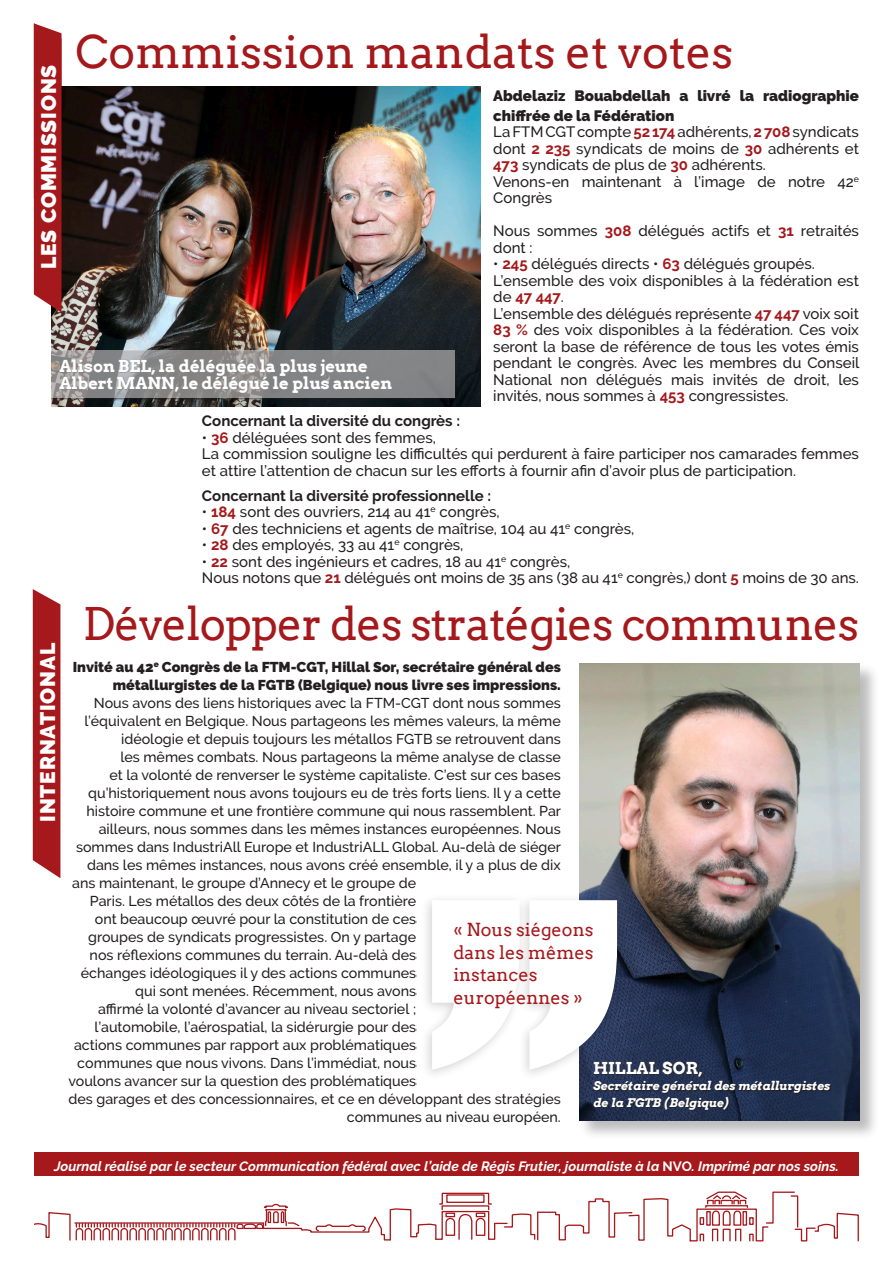
<style>
.page{position:relative;width:893px;height:1263px;background:#fff}
.page>*{position:absolute;margin:0;border:0;box-sizing:border-box;transform-origin:0 0}
.t1{font:45px "Arvo";letter-spacing:-.02em;color:#a5181b}
.t2{font:45px "Arvo";color:#a5181b}
.t3{font:900 21px "Raleway";letter-spacing:.04em;color:#fff}
.t4{font:18px/22.5px "Arvo";color:#a5181b}
.t5{font:700 16.5px "Arvo";color:#fff}
.t6{font:500 15px/16.5px "Raleway";color:#231f20}
.t7{font:700 15px "Raleway";color:#231f20}
.t8{font:900 15px/19.5px "Raleway";color:#231f20}
.t9{font:500 14.25px "Raleway";color:#231f20}
.t10{font:900 14.25px/18px "Raleway";color:#231f20;text-align:right}
.t11{font:italic 700 13.5px "Raleway";color:#fff}
.t12{font:italic 700 12px "Arvo";color:#fff}
.s1{font-weight:700;color:#a5181b}
.s2{font-style:normal}
</style>
<div class="page">
<div style="left:34px;top:1152px;width:825px;height:24px;background:#a5181b"></div>
<svg style="left:34px;top:1191px;width:825px;height:51px"></svg>
<img style="left:51px;top:86px;width:429px;height:320px">
<svg style="left:51px;top:350px;width:405px;height:50px"></svg>
<svg style="left:51px;top:350px;width:404px;height:48px;background:#898989"></svg>
<div style="left:579px;top:663px;width:300px;height:477px;background:#231f20;opacity:.3"></div>
<img style="left:579px;top:663px;width:281px;height:457px">
<svg style="left:593px;top:1061px;width:239px;height:50px;background:#212c46"></svg>
<div style="left:34px;top:23px;width:28px;height:290px;background:#a5181b"></div>
<img style="left:426px;top:889px;width:202px;height:196px">
<svg style="left:432px;top:900px;width:185px;height:170px"></svg>
<div style="left:33px;top:589px;width:27px;height:289px;background:#a5181b"></div>
<p class="t2" style="left:75px;top:25px;width:659px">Commission mandats et votes</p>
<p class="t3" style="left:36px;top:190px;width:149px;rotate:-90deg">ÉVÉNEMENTS</p>
<p class="t3" style="left:36px;top:269px;width:206px;rotate:-90deg">LES COMMISSIONS</p>
<p class="t8" style="left:493px;top:86px;width:367px">Abdelaziz Bouabdellah a livré la radiographie chiffrée de la Fédération</p>
<p class="t6" style="left:493px;top:123px;width:367px;text-align:justify">La FTM CGT compte <span class="s1">52 174</span> adhérents, <span class="s1">2 708</span> syndicats dont <span class="s1">2 235</span> syndicats de moins de <span class="s1">30</span> adhérents et <span class="s1">473</span> syndicats de plus de <span class="s1">30</span> adhérents.</p>
<p class="t6" style="left:493px;top:173px;width:367px">Venons-en maintenant à l’image de notre 42<sup>e<br></sup>Congrès</p>
<p class="t6" style="left:493px;top:222px;width:367px">Nous sommes <span class="s1">308</span> délégués actifs et <span class="s1">31</span> retraités dont :</p>
<p class="t6" style="left:493px;top:255px;width:323px">• <span class="s1">245</span> délégués directs • <span class="s1">63</span> délégués groupés.</p>
<p class="t6" style="left:493px;top:272px;width:367px">L’ensemble des voix disponibles à la fédération est de <span class="s1">47 447</span>.</p>
<p class="t6" style="left:493px;top:305px;width:368px;text-align:justify">L’ensemble des délégués représente <span class="s1">47 447</span> voix soit <span class="s1">83 %</span> des voix disponibles à la fédération. Ces voix seront la base de référence de tous les votes émis pendant le congrès. Avec les membres du Conseil National non délégués mais invités de droit, les invités, nous sommes à <span class="s1">453</span> congressistes.</p>
<p class="t5" style="left:60px;top:356px;width:310px">Alison BEL, la déléguée la plus jeune</p>
<p class="t5" style="left:60px;top:372px;width:334px">Albert MANN, le délégué le plus ancien</p>
<p class="t3" style="left:35px;top:822px;width:180px;rotate:-90deg">INTERNATIONAL</p>
<p class="t7" style="left:202px;top:412px;width:260px">Concernant la diversité du congrès :</p>
<p class="t6" style="left:202px;top:429px;width:235px">• <span class="s1">36</span> déléguées sont des femmes,</p>
<p class="t6" style="left:202px;top:446px;width:658px">La commission souligne les difficultés qui perdurent à faire participer nos camarades femmes et attire l’attention de chacun sur les efforts à fournir afin d’avoir plus de participation.</p>
<p class="t7" style="left:202px;top:487px;width:291px">Concernant la diversité professionnelle :</p>
<p class="t6" style="left:202px;top:504px;width:299px">• <span class="s1">184</span> sont des ouvriers, 214 au 41<sup>e</sup> congrès,</p>
<p class="t6" style="left:202px;top:520px;width:434px">• <span class="s1">67</span> des techniciens et agents de maîtrise, 104 au 41<sup>e</sup> congrès,</p>
<p class="t6" style="left:202px;top:537px;width:263px">• <span class="s1">28</span> des employés, 33 au 41<sup>e</sup> congrès,</p>
<p class="t6" style="left:202px;top:553px;width:370px">• <span class="s1">22</span> sont des ingénieurs et cadres, 18 au 41<sup>e</sup> congrès,</p>
<p class="t6" style="left:202px;top:570px;width:658px">Nous notons que <span class="s1">21</span> délégués ont moins de 35 ans (38 au 41<sup>e</sup> congrès,) dont <span class="s1">5</span> moins de 30 ans.</p>
<p class="t1" style="left:83px;top:597px;width:778px">Développer des stratégies communes</p>
<p class="t10" style="left:73px;top:658px;width:490px">Invité au 42<sup>e</sup> Congrès de la FTM-CGT, Hillal Sor, secrétaire général des métallurgistes de la FGTB (Belgique) nous livre ses impressions.</p>
<p class="t9" style="left:94px;top:694px;width:468px">Nous avons des liens historiques avec la FTM-CGT dont nous sommes</p>
<p class="t9" style="left:84px;top:712px;width:478px">l’équivalent en Belgique. Nous partageons les mêmes valeurs, la même</p>
<p class="t9" style="left:121px;top:730px;width:441px">idéologie et depuis toujours les métallos FGTB se retrouvent dans</p>
<p class="t9" style="left:120px;top:748px;width:442px">les mêmes combats. Nous partageons la même analyse de classe</p>
<p class="t9" style="left:109px;top:766px;width:453px">et la volonté de renverser le système capitaliste. C’est sur ces bases</p>
<p class="t9" style="left:88px;top:784px;width:474px">qu’historiquement nous avons toujours eu de très forts liens. Il y a cette</p>
<p class="t9" style="left:86px;top:802px;width:476px">histoire commune et une frontière commune qui nous rassemblent. Par</p>
<p class="t9" style="left:99px;top:820px;width:464px">ailleurs, nous sommes dans les mêmes instances européennes. Nous</p>
<p class="t9" style="left:76px;top:838px;width:487px">sommes dans IndustriAll Europe et IndustriALL Global. Au-delà de siéger</p>
<p class="t9" style="left:87px;top:856px;width:475px">dans les mêmes instances, nous avons créé ensemble, il y a plus de dix</p>
<p class="t9" style="left:72px;top:874px;width:346px">ans maintenant, le groupe d’Annecy et le groupe de</p>
<p class="t9" style="left:90px;top:892px;width:328px">Paris. Les métallos des deux côtés de la frontière</p>
<p class="t9" style="left:95px;top:910px;width:323px">ont beaucoup œuvré pour la constitution de ces</p>
<p class="t9" style="left:88px;top:928px;width:329px">groupes de syndicats progressistes. On y partage</p>
<p class="t9" style="left:90px;top:946px;width:328px">nos réflexions communes du terrain. Au-delà des</p>
<p class="t9" style="left:81px;top:964px;width:337px">échanges idéologiques il y des actions communes</p>
<p class="t9" style="left:135px;top:982px;width:282px">qui sont menées. Récemment, nous avons</p>
<p class="t9" style="left:98px;top:1000px;width:320px">affirmé la volonté d’avancer au niveau sectoriel ;</p>
<p class="t9" style="left:95px;top:1018px;width:323px">l’automobile, l’aérospatial, la sidérurgie pour des</p>
<p class="t9" style="left:74px;top:1036px;width:344px">actions communes par rapport aux problématiques</p>
<p class="t9" style="left:77px;top:1054px;width:340px">communes que nous vivons. Dans l’immédiat, nous</p>
<p class="t9" style="left:68px;top:1072px;width:349px">voulons avancer sur la question des problématiques</p>
<p class="t9" style="left:68px;top:1090px;width:494px">des garages et des concessionnaires, et ce en développant des stratégies</p>
<p class="t9" style="left:347px;top:1108px;width:215px">communes au niveau européen.</p>
<p class="t4" style="left:453px;top:919px;width:141px">« Nous siégeons dans les mêmes instances européennes »</p>
<p class="t5" style="left:593px;top:1057px;width:111px">HILLAL SOR,</p>
<p class="t12" style="left:593px;top:1078px;width:238px">Secrétaire général des métallurgistes</p>
<p class="t12" style="left:593px;top:1095px;width:137px">de la FGTB (Belgique)</p>
<p class="t11" style="left:54px;top:1158px;width:786px">Journal réalisé par le secteur Communication fédéral avec l’aide de Régis Frutier, journaliste à la <span class="s2">NVO</span>. Imprimé par nos soins.</p>
</div>
